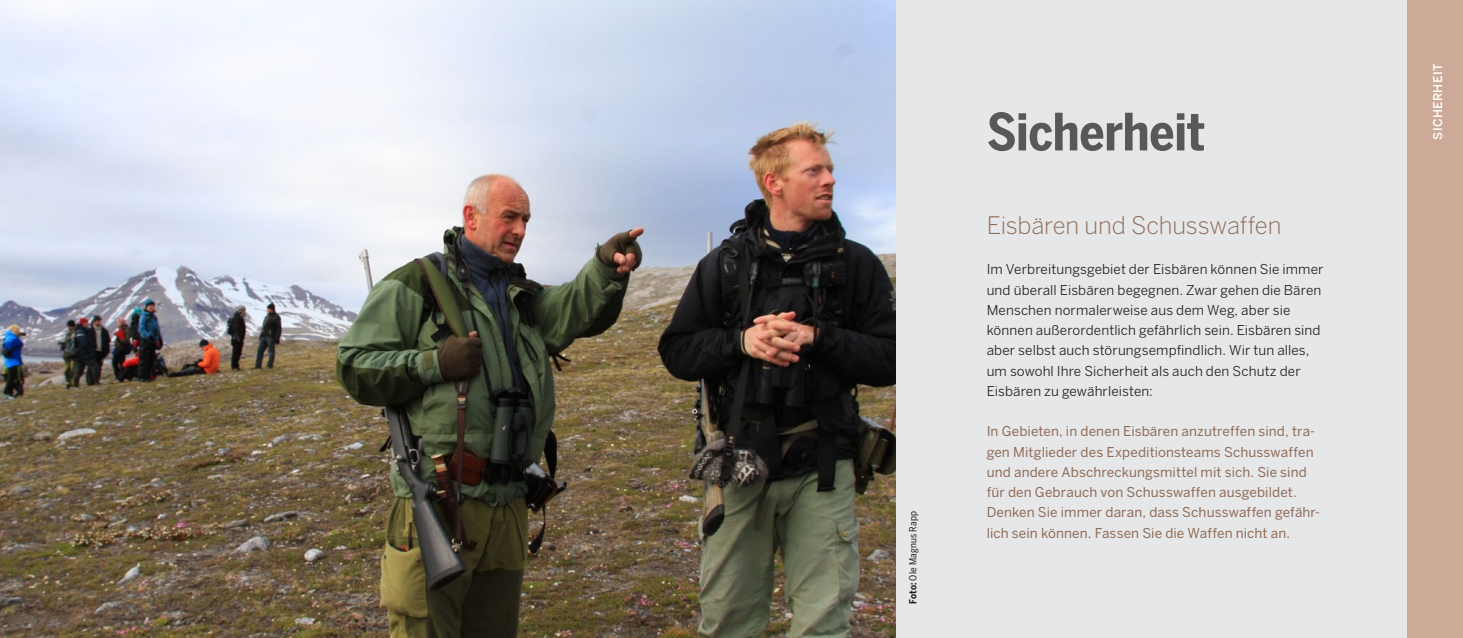
<style>
.page{position:relative;width:1463px;height:638px;background:#fff}
.page>*{position:absolute;margin:0;border:0;box-sizing:border-box;transform-origin:0 0}
.t1{font:700 condensed 51px "Benton Sans";letter-spacing:-.01em;color:#57585a}
.t2{font:300 24px "Benton Sans";letter-spacing:-.01em;color:#906b56}
.t3{font:13.5px/20.2px "Benton Sans";letter-spacing:.01em;color:#231f20}
.t4{font:13.5px/20.2px "Benton Sans";letter-spacing:.01em;color:#906b56}
.t5{font:500 12px "Benton Sans";letter-spacing:.025em;color:#fff}
.t6{font:condensed 9.75px "Benton Sans";letter-spacing:.02em;color:#231f20}
.s1{font-weight:700}
</style>
<div class="page">
<div style="left:731px;top:0;width:732px;height:638px;background:#e6e7e9"></div>
<div style="left:1407px;top:0;width:56px;height:638px;background:#cdaa98"></div>
<img style="left:0;top:0;width:895px;height:638px">
<p class="t6" style="left:907px;top:604px;width:94px;rotate:-90deg"><span class="s1">Foto:</span> Ole Magnus Rapp</p>
<h1 class="t1" style="left:986px;top:102px;width:220px">Sicherheit</h1>
<h2 class="t2" style="left:986px;top:211px;width:296px">Eisbären und Schusswaffen</h2>
<p class="t3" style="left:986px;top:259px;width:338px">Im Verbreitungsgebiet der Eisbären können Sie immer und überall Eisbären begegnen. Zwar gehen die Bären Menschen normalerweise aus dem Weg, aber sie können außerordentlich gefährlich sein. Eisbären sind aber selbst auch störungsempfindlich. Wir tun alles, um sowohl Ihre Sicherheit als auch den Schutz der Eisbären zu gewährleisten:</p>
<p class="t4" style="left:986px;top:421px;width:335px">In Gebieten, in denen Eisbären anzutreffen sind, tra&shy;gen Mitglieder des Expeditionsteams Schusswaffen und andere Abschreckungsmittel mit sich. Sie sind für den Gebrauch von Schusswaffen ausgebildet.<br>Denken Sie immer daran, dass Schusswaffen gefähr&shy;lich sein können. Fassen Sie die Waffen nicht an.</p>
<p class="t5" style="left:1430px;top:140px;width:78px;rotate:-90deg">sicherheit</p>
</div>
